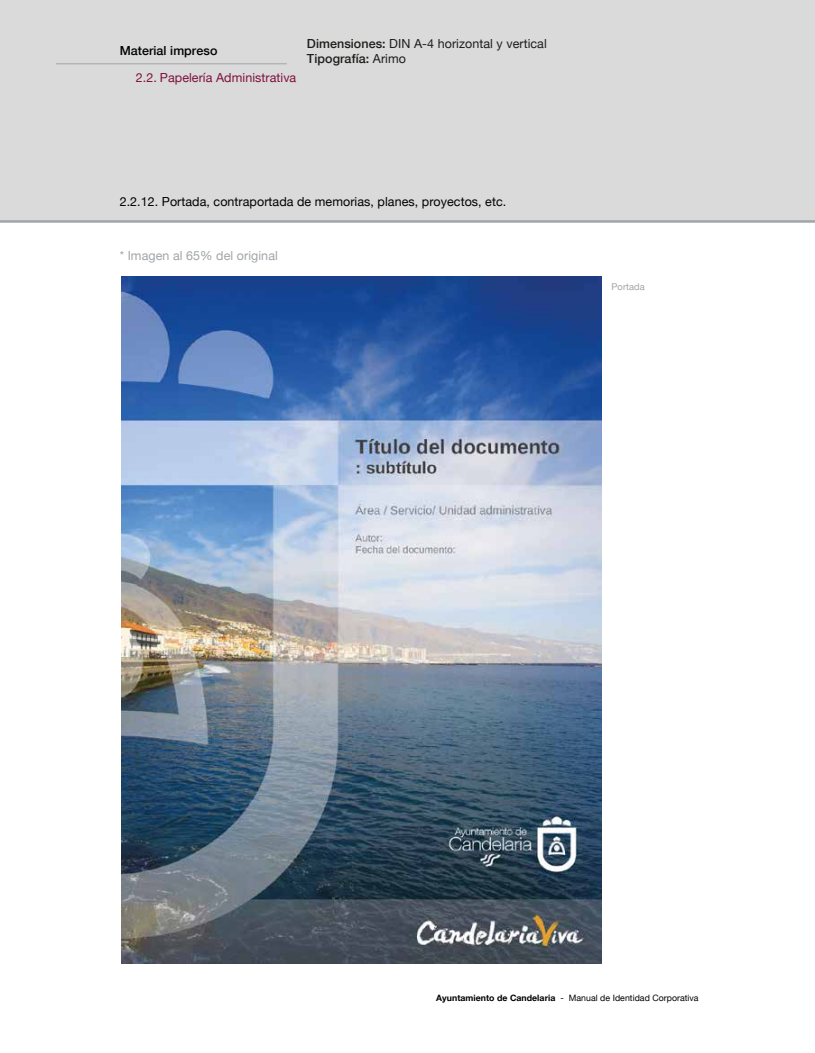
<style>
.page{position:relative;width:815px;height:1053px;background:#fff}
.page>*{position:absolute;margin:0;border:0;box-sizing:border-box;transform-origin:0 0}
.t1{font:12.5px "Helvetica Neue";letter-spacing:.005em;color:#000101}
.t2{font:12.5px/15px "Helvetica Neue";letter-spacing:.005em;color:#1d1d1b}
.t3{font:12.5px "Helvetica Neue";letter-spacing:.005em;color:#7e123d}
.t4{font:12.5px "Helvetica Neue";letter-spacing:.005em;color:#a0a5a9}
.t5{font:500 12.5px "Helvetica Neue";letter-spacing:.005em;color:#000101}
.t6{font:9.25px "Helvetica Neue";letter-spacing:.005em;color:#a0a5a9}
.t7{font:8.75px "Helvetica Neue";letter-spacing:.005em;color:#000101}
.s1{font-weight:500}
.s2{font-weight:700}
</style>
<div class="page">
<div style="left:0;top:0;width:815px;height:221px;background:#dadada"></div>
<hr style="left:56px;top:63px;width:231px;height:1px;background:#a0a5a9">
<hr style="left:0;top:220px;width:815px;height:3px;background:#a0a5a9">
<img style="left:122px;top:276px;width:479px;height:687px">
<p class="t5" style="left:120px;top:43px;width:99px">Material impreso</p>
<p class="t3" style="left:136px;top:70px;width:162px">2.2. Papelería Administrativa</p>
<p class="t2" style="left:307px;top:36px;width:241px"><span class="s1">Dimensiones:</span> DIN A-4 horizontal y vertical<br><span class="s1">Tipografía:</span> Arimo</p>
<p class="t1" style="left:120px;top:194px;width:388px">2.2.12. Portada, contraportada de memorias, planes, proyectos, etc.</p>
<p class="t4" style="left:120px;top:248px;width:160px">* Imagen al 65% del original</p>
<p class="t6" style="left:612px;top:281px;width:35px">Portada</p>
<p class="t7" style="left:436px;top:992px;width:264px"><span class="s2">Ayuntamiento de Candelaria</span> - Manual de Identidad Corporativa</p>
</div>
